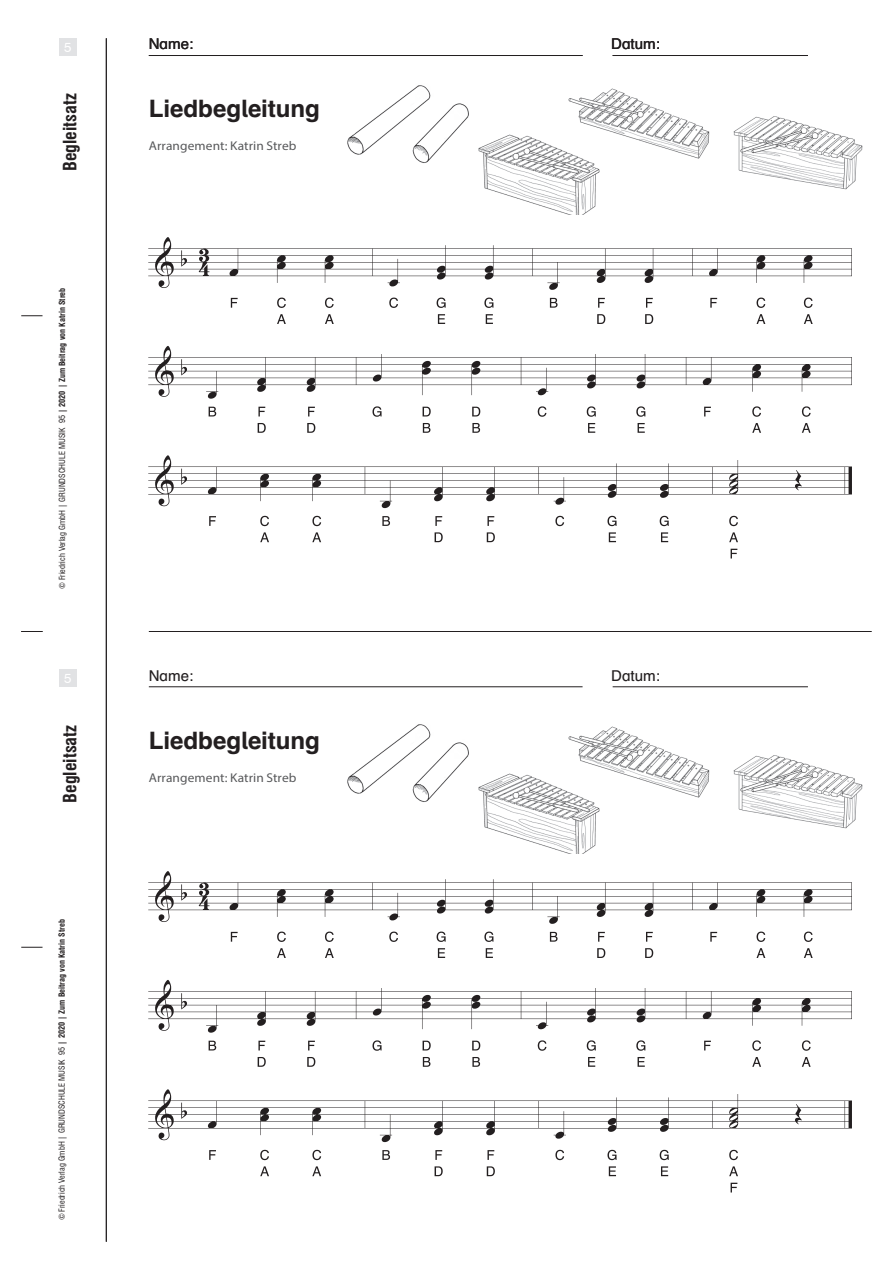
<style>
.page{position:relative;width:893px;height:1263px;background:#fff}
.page>*{position:absolute;margin:0;border:0;box-sizing:border-box;transform-origin:0 0}
.t1{font:700 24px "Schulbuch Nord OT";letter-spacing:-.005em;color:#231f20}
.t2{font:700 condensed 18px "Swiss 721 BT";color:#231f20}
.t3{font:15px "Schulbuch Nord OT";color:#231f20}
.t4{font:13.5px "Swiss 721 BT";color:#fff}
.t5{font:12.75px "Myriad Pro";letter-spacing:.01em;color:#57585a;scale:1.05 1}
.t6{font:condensed 8.25px "Swiss 721 BT";color:#231f20}
.s1{font-weight:700}
</style>
<div class="page">
<hr style="left:149px;top:631px;width:723px;height:1px;background:#231f20">
<hr style="left:613px;top:686px;width:195px;height:1px;background:#231f20">
<hr style="left:149px;top:686px;width:434px;height:1px;background:#231f20">
<svg style="left:21px;top:947px;width:22px;height:1px"></svg>
<svg style="left:21px;top:315px;width:22px;height:1px"></svg>
<hr style="left:106px;top:38px;width:1px;height:1204px;background:#231f20">
<hr style="left:613px;top:55px;width:195px;height:1px;background:#231f20">
<hr style="left:149px;top:55px;width:434px;height:1px;background:#231f20">
<svg style="left:21px;top:631px;width:22px;height:1px"></svg>
<div style="left:60px;top:38px;width:17px;height:17px;background:#e1e2e4"></div>
<div style="left:60px;top:670px;width:17px;height:17px;background:#e1e2e4"></div>
<img style="left:148px;top:237px;width:704px;height:322px">
<img style="left:148px;top:853px;width:704px;height:340px">
<img style="left:347px;top:85px;width:122px;height:78px">
<img style="left:733px;top:116px;width:130px;height:74px">
<img style="left:568px;top:88px;width:142px;height:71px">
<img style="left:478px;top:132px;width:123px;height:83px">
<img style="left:347px;top:724px;width:122px;height:78px">
<img style="left:733px;top:755px;width:130px;height:74px">
<img style="left:568px;top:726px;width:142px;height:72px">
<img style="left:478px;top:770px;width:123px;height:83px">
<h3 class="t4" style="left:64px;top:39px;width:9px">5</h3>
<h2 class="t2" style="left:59px;top:171px;width:79px;rotate:-90deg">Begleitsatz</h2>
<p class="t6" style="left:57px;top:589px;width:303px;rotate:-90deg">© Friedrich Verlag GmbH | GRUNDSCHULE MUSIK 95 <span class="s1">| 2020 | Zum Beitrag von Katrin Streb</span></p>
<h3 class="t4" style="left:64px;top:670px;width:9px">5</h3>
<h2 class="t2" style="left:59px;top:803px;width:79px;rotate:-90deg">Begleitsatz</h2>
<p class="t6" style="left:57px;top:1220px;width:303px;rotate:-90deg">© Friedrich Verlag GmbH | GRUNDSCHULE MUSIK 95 <span class="s1">| 2020 | Zum Beitrag von Katrin Streb</span></p>
<h3 class="t3" style="left:149px;top:35px;width:46px">Name:</h3>
<h3 class="t3" style="left:611px;top:35px;width:50px">Datum:</h3>
<h1 class="t1" style="left:149px;top:94px;width:172px">Liedbegleitung</h1>
<h3 class="t5" style="left:149px;top:138px;width:142px">Arrangement: Katrin Streb</h3>
<h3 class="t3" style="left:149px;top:666px;width:46px">Name:</h3>
<h3 class="t3" style="left:611px;top:666px;width:50px">Datum:</h3>
<h1 class="t1" style="left:149px;top:725px;width:172px">Liedbegleitung</h1>
<h3 class="t5" style="left:149px;top:770px;width:142px">Arrangement: Katrin Streb</h3>
</div>
